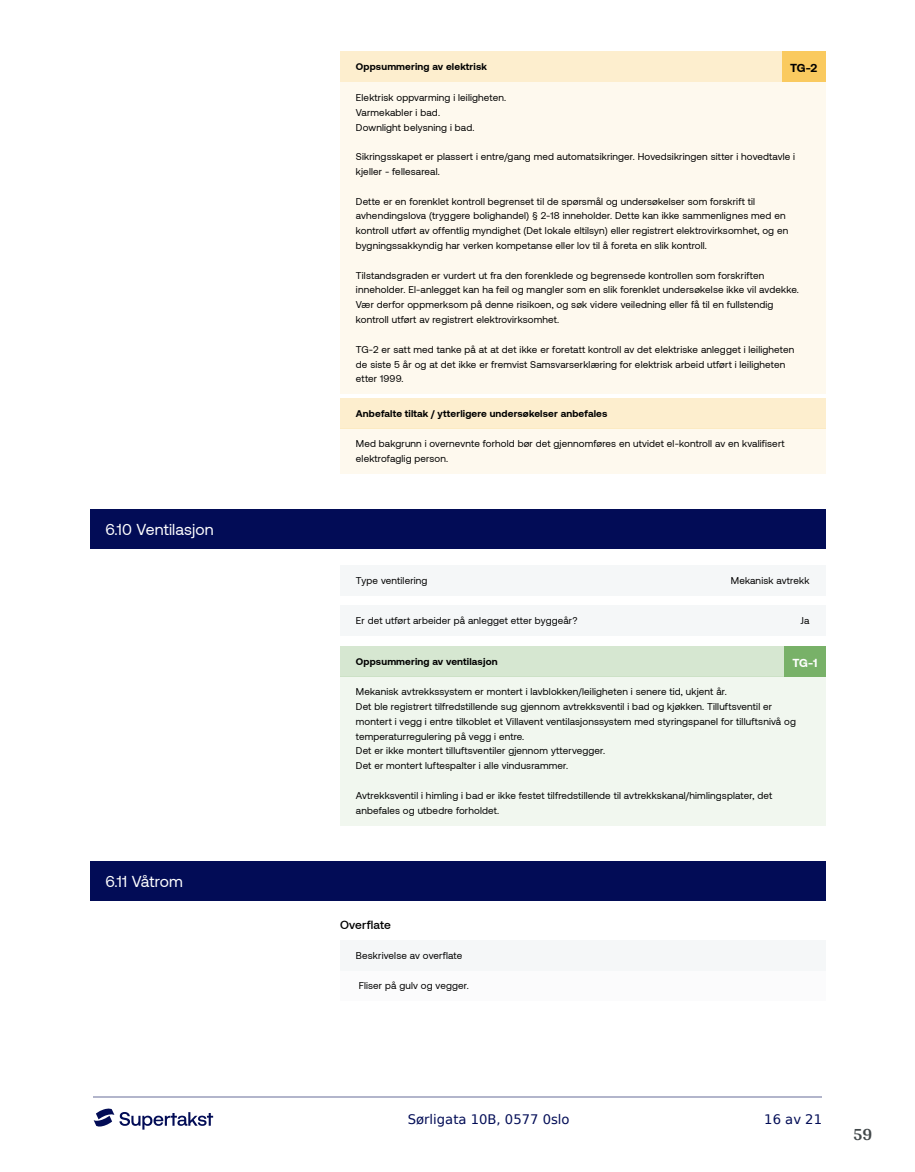
<style>
.page{position:relative;width:915px;height:1172px;background:#fff}
.page>*{position:absolute;margin:0;border:0;box-sizing:border-box;transform-origin:0 0}
.t1{font:700 18px "Arya";color:#414749}
.t2{font:15.75px "Aeonik";letter-spacing:.01em;color:#fff}
.t3{font:13.2px "DejaVu Sans";color:#020c56}
.t4{font:500 11.85px "Aeonik";letter-spacing:.015em;color:#000}
.t5{font:700 11.85px "Aeonik";color:#000}
.t6{font:700 11.85px "Aeonik";color:#fff}
.t7{font:9.9px/14.9px "Aeonik";letter-spacing:.015em;color:#000}
.t8{font:700 9.9px "Aeonik";letter-spacing:.015em;color:#000}
</style>
<div class="page">
<hr style="left:93px;top:1097px;width:728px;height:1px;background:#b2b5cb">
<svg style="left:94px;top:1108px;width:119px;height:21px"></svg>
<div style="left:89px;top:510px;width:736px;height:39px;background:#020c56"></div>
<div style="left:89px;top:861px;width:736px;height:39px;background:#020c56"></div>
<div style="left:340px;top:82px;width:485px;height:312px;background:#fef9ee"></div>
<div style="left:340px;top:429px;width:485px;height:45px;background:#fef9ee"></div>
<div style="left:340px;top:676px;width:485px;height:149px;background:#f1f7ef"></div>
<div style="left:340px;top:971px;width:485px;height:30px;background:#f5f7f8"></div>
<div style="left:340px;top:52px;width:485px;height:30px;background:#fdeece"></div>
<div style="left:781px;top:52px;width:44px;height:30px;background:#faca5f"></div>
<div style="left:340px;top:398px;width:485px;height:31px;background:#fdeece"></div>
<div style="left:340px;top:565px;width:485px;height:30px;background:#f5f7f8"></div>
<div style="left:340px;top:605px;width:485px;height:31px;background:#f5f7f8"></div>
<div style="left:340px;top:646px;width:485px;height:30px;background:#d6e7d1"></div>
<div style="left:783px;top:646px;width:42px;height:30px;background:#78b168"></div>
<div style="left:340px;top:940px;width:485px;height:31px;background:#f5f7f8"></div>
<h2 class="t2" style="left:105px;top:521px;width:110px">6.10 Ventilasjon</h2>
<h2 class="t2" style="left:105px;top:872px;width:79px">6.11 Våtrom</h2>
<p class="t8" style="left:356px;top:61px;width:133px">Oppsummering av elektrisk</p>
<p class="t5" style="left:789px;top:61px;width:29px">TG-2</p>
<p class="t7" style="left:356px;top:90px;width:152px">Elektrisk oppvarming i leiligheten.<br>Varmekabler i bad.<br>Downlight belysning i bad.</p>
<p class="t7" style="left:356px;top:149px;width:440px">Sikringsskapet er plassert i entre/gang med automatsikringer. Hovedsikringen sitter i hovedtavle i kjeller - fellesareal.</p>
<p class="t7" style="left:356px;top:194px;width:433px">Dette er en forenklet kontroll begrenset til de spørsmål og undersøkelser som forskrift til avhendingslova (tryggere bolighandel) § 2-18 inneholder. Dette kan ikke sammenlignes med en kontroll utført av offentlig myndighet (Det lokale eltilsyn) eller registrert elektrovirksomhet, og en bygningssakkyndig har verken kompetanse eller lov til å foreta en slik kontroll.</p>
<p class="t7" style="left:356px;top:268px;width:444px">Tilstandsgraden er vurdert ut fra den forenklede og begrensede kontrollen som forskriften inneholder. El-anlegget kan ha feil og mangler som en slik forenklet undersøkelse ikke vil avdekke.<br>Vær derfor oppmerksom på denne risikoen, og søk videre veiledning eller få til en fullstendig kontroll utført av registrert elektrovirksomhet.</p>
<p class="t7" style="left:356px;top:342px;width:440px">TG-2 er satt med tanke på at at det ikke er foretatt kontroll av det elektriske anlegget i leiligheten de siste 5 år og at det ikke er fremvist Samsvarserklæring for elektrisk arbeid utført i leiligheten etter 1999.</p>
<p class="t8" style="left:356px;top:408px;width:253px">Anbefalte tiltak / ytterligere undersøkelser anbefales</p>
<p class="t7" style="left:356px;top:437px;width:430px">Med bakgrunn i overnevnte forhold bør det gjennomføres en utvidet el-kontroll av en kvalifisert elektrofaglig person.</p>
<p class="t7" style="left:356px;top:573px;width:73px">Type ventilering</p>
<p class="t7" style="left:730px;top:573px;width:80px">Mekanisk avtrekk</p>
<p class="t7" style="left:356px;top:613px;width:223px">Er det utført arbeider på anlegget etter byggeår?</p>
<p class="t7" style="left:800px;top:613px;width:10px">Ja</p>
<p class="t8" style="left:356px;top:655px;width:143px">Oppsummering av ventilasjon</p>
<p class="t6" style="left:792px;top:656px;width:27px">TG-1</p>
<p class="t7" style="left:356px;top:684px;width:441px">Mekanisk avtrekkssystem er montert i lavblokken/leiligheten i senere tid, ukjent år.<br>Det ble registrert tilfredstillende sug gjennom avtrekksventil i bad og kjøkken. Tilluftsventil er montert i vegg i entre tilkoblet et Villavent ventilasjonssystem med styringspanel for tilluftsnivå og temperaturregulering på vegg i entre.<br>Det er ikke montert tilluftsventiler gjennom yttervegger.<br>Det er montert luftespalter i alle vindusrammer.</p>
<p class="t7" style="left:356px;top:788px;width:417px">Avtrekksventil i himling i bad er ikke festet tilfredstillende til avtrekkskanal/himlingsplater, det anbefales og utbedre forholdet.</p>
<p class="t4" style="left:340px;top:918px;width:52px">Overflate</p>
<p class="t7" style="left:356px;top:948px;width:108px">Beskrivelse av overflate</p>
<p class="t7" style="left:358px;top:978px;width:112px">Fliser på gulv og vegger.</p>
<h3 class="t3" style="left:407px;top:1108px;width:163px">Sørligata 10B, 0577 0slo</h3>
<h3 class="t3" style="left:764px;top:1108px;width:59px">16 av 21</h3>
<h1 class="t1" style="left:852px;top:1123px;width:21px">59</h1>
</div>
